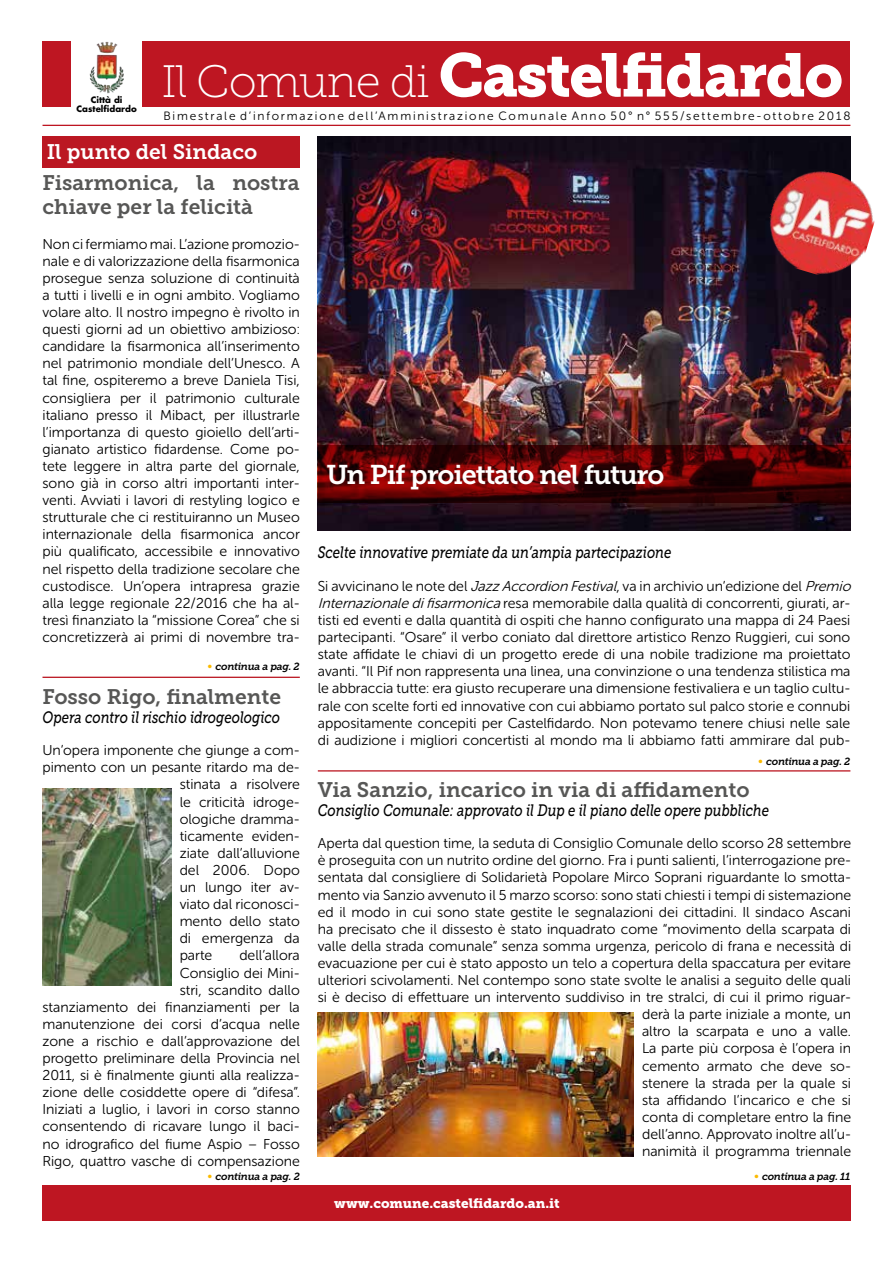
<style>
.page{position:relative;width:893px;height:1263px;background:#fff}
.page>*{position:absolute;margin:0;border:0;box-sizing:border-box;transform-origin:0 0}
.t1{font:60.9px "Museo Slab 900";letter-spacing:-.025em;color:#fff}
.t2{font:27px "Museo Slab 700";letter-spacing:-.04em;color:#fff}
.t3{font:21px/24.8px "Museo Slab 700";color:#575756}
.t4{font:21px "Museo Slab 700";color:#fff}
.t5{font:italic 16.5px "Museo Slab 500";color:#000;scale:.8 1}
.t6{font:14.25px/17.1px "Museo Sans Rounded 300";color:#000;text-align:right}
.t7{font:13.5px "Museo Slab 900";color:#fff}
.t8{font:12px "Museo Sans Rounded 300";letter-spacing:.15em;color:#000}
.t9{font:italic 10.35px "Museo Slab 700";letter-spacing:-.03em;color:#000}
.t10{font:700 8.55px/9.4px "Futura";color:#000;text-align:center}
.s1{font-family:"Museo Slab 100";font-size:45.3px}
.s2{font-family:"Museo Sans Rounded 300";font-style:normal;font-size:12.3px;color:#fbba00}
.s3{font-style:italic}
</style>
<div class="page">
<img style="left:318px;top:136px;width:532px;height:395px">
<div style="left:43px;top:41px;width:807px;height:66px;background:#be1622"></div>
<div style="left:43px;top:1185px;width:808px;height:35px;background:#be1622"></div>
<hr style="left:43px;top:125px;width:807px;height:1px;background:#be1622">
<svg style="left:318px;top:445px;width:532px;height:57px;background:#4f0304"></svg>
<div style="left:43px;top:136px;width:257px;height:31px;background:#bb1722"></div>
<div style="left:72px;top:28px;width:70px;height:88px;background:#fff"></div>
<img style="left:89px;top:41px;width:35px;height:53px">
<hr style="left:318px;top:770px;width:532px;height:1px;background:#bb1722">
<hr style="left:42px;top:677px;width:258px;height:1px;background:#bb1722">
<img style="left:42px;top:789px;width:129px;height:197px">
<img style="left:318px;top:1012px;width:316px;height:144px">
<img style="left:758px;top:159px;width:117px;height:127px">
<p class="t10" style="left:77px;top:95px;width:62px">Città di<br>Castelfidardo</p>
<h1 class="t1" style="left:161px;top:40px;width:683px"><span class="s1">Il Comune di</span> Castelfidardo</h1>
<p class="t8" style="left:163px;top:109px;width:688px">Bimestrale d’informazione dell’Amministrazione Comunale Anno 50° n° 555/settembre-ottobre 2018</p>
<h3 class="t4" style="left:47px;top:140px;width:212px">Il punto del Sindaco</h3>
<h3 class="t3" style="left:42px;top:170px;width:259px">Fisarmonica, la nostra chiave per la felicità</h3>
<p class="t6" style="left:42px;top:235px;width:259px;text-align:justify">Non ci fermiamo mai. L’azione promozio&shy;nale e di valorizzazione della fisarmonica prosegue senza soluzione di continuità a tutti i livelli e in ogni ambito. Vogliamo volare alto. Il nostro impegno è rivolto in questi giorni ad un obiettivo ambizioso: candidare la fisarmonica all’inserimento nel patrimonio mondiale dell’Unesco. A tal fine, ospiteremo a breve Daniela Tisi, consigliera per il patrimonio culturale italiano presso il Mibact, per illustrarle l’importanza di questo gioiello dell’arti&shy;gianato artistico fidardense. Come po&shy;tete leggere in altra parte del giornale, sono già in corso altri importanti inter&shy;venti. Avviati i lavori di restyling logico e strutturale che ci restituiranno un Museo internazionale della fisarmonica ancor più qualificato, accessibile e innovativo nel rispetto della tradizione secolare che custodisce. Un’opera intrapresa grazie alla legge regionale 22/2016 che ha al&shy;tresì finanziato la “missione Corea” che si concretizzerà ai primi di novembre tra-</p>
<p class="t9" style="left:208px;top:660px;width:94px"><span class="s2">•</span> continua a pag. 2</p>
<h3 class="t3" style="left:42px;top:684px;width:240px">Fosso Rigo, finalmente</h3>
<p class="t5" style="left:42px;top:708px;width:299px">Opera contro il rischio idrogeologico</p>
<p class="t6" style="left:42px;top:742px;width:259px">Un’opera imponente che giunge a com-</p>
<p class="t6" style="left:42px;top:759px;width:259px">pimento con un pesante ritardo ma de-</p>
<p class="t6" style="left:180px;top:776px;width:122px">stinata a risolvere</p>
<p class="t6" style="left:180px;top:793px;width:122px">le criticità idroge-</p>
<p class="t6" style="left:180px;top:810px;width:122px">ologiche dramma-</p>
<p class="t6" style="left:180px;top:827px;width:122px">ticamente eviden-</p>
<p class="t6" style="left:180px;top:844px;width:122px">ziate dall’alluvione</p>
<p class="t6" style="left:180px;top:862px;width:122px">del 2006. Dopo</p>
<p class="t6" style="left:180px;top:879px;width:122px">un lungo iter av-</p>
<p class="t6" style="left:180px;top:896px;width:122px">viato dal riconosci-</p>
<p class="t6" style="left:180px;top:913px;width:122px">mento dello stato</p>
<p class="t6" style="left:180px;top:930px;width:122px">di emergenza da</p>
<p class="t6" style="left:180px;top:947px;width:34px">parte</p>
<p class="t6" style="left:42px;top:947px;width:259px">dell’allora<br>Consiglio dei Mini-<br>stri, scandito dallo<br>stanziamento dei finanziamenti per la manutenzione dei corsi d’acqua nelle zone a rischio e dall’approvazione del progetto preliminare della Provincia nel 2011, si è finalmente giunti alla realizza&shy;zione delle cosiddette opere di “difesa”.<br>Iniziati a luglio, i lavori in corso stanno consentendo di ricavare lungo il baci&shy;no idrografico del fiume Aspio – Fosso Rigo, quattro vasche di compensazione</p>
<h2 class="t2" style="left:326px;top:459px;width:340px">Un Pif proiettato nel futuro</h2>
<p class="t5" style="left:318px;top:543px;width:443px">Scelte innovative premiate da un’ampia partecipazione</p>
<p class="t6" style="left:318px;top:577px;width:538px;text-align:left">Si avvicinano le note del <span class="s3">JazzAccordion Festival</span>, va in archivio un’edizione del <span class="s3">Premio Internazionaledifisarmonica</span>resa memorabile dalla qualità di concorrenti, giurati, ar&shy;tisti ed eventi e dalla quantità di ospiti che hanno configurato una mappa di 24 Paesi partecipanti. “Osare” il verbo coniato dal direttore artistico Renzo Ruggieri, cui sono state affidate le chiavi di un progetto erede di una nobile tradizione ma proiettato avanti. “Il Pif non rappresenta una linea, una convinzione o una tendenza stilistica ma le abbraccia tutte: era giusto recuperare una dimensione festivaliera e un taglio cultu&shy;rale con scelte forti ed innovative con cui abbiamo portato sul palco storie e connubi appositamente concepiti per Castelfidardo. Non potevamo tenere chiusi nelle sale di audizione i migliori concertisti al mondo ma li abbiamo fatti ammirare dal pub-</p>
<p class="t9" style="left:758px;top:755px;width:94px"><span class="s2">•</span> continua a pag. 2</p>
<h3 class="t3" style="left:318px;top:777px;width:433px">Via Sanzio, incarico in via di affidamento</h3>
<p class="t5" style="left:318px;top:801px;width:565px">Consiglio Comunale: approvato il Dup e il piano delle opere pubbliche</p>
<p class="t6" style="left:318px;top:835px;width:535px">Aperta dal question time, la seduta di Consiglio Comunale dello scorso 28 settembre è proseguita con un nutrito ordine del giorno. Fra i punti salienti, l’interrogazione pre&shy;sentata dal consigliere di Solidarietà Popolare Mirco Soprani riguardante lo smotta&shy;mento via Sanzio avvenuto il 5 marzo scorso: sono stati chiesti i tempi di sistemazione ed il modo in cui sono state gestite le segnalazioni dei cittadini. Il sindaco Ascani ha precisato che il dissesto è stato inquadrato come “movimento della scarpata di valle della strada comunale” senza somma urgenza, pericolo di frana e necessità di evacuazione per cui è stato apposto un telo a copertura della spaccatura per evitare ulteriori scivolamenti. Nel contempo sono state svolte le analisi a seguito delle quali si è deciso di effettuare un intervento suddiviso in tre stralci, di cui il primo riguar&shy;derà la parte iniziale a monte, un<br>altro la scarpata e uno a valle.<br>La parte più corposa è l’opera in<br>cemento armato che deve so-<br>stenere la strada per la quale si<br>sta affidando l’incarico e che si<br>conta di completare entro la fine<br>dell’anno. Approvato inoltre all’u-<br>nanimità il programma triennale</p>
<p class="t9" style="left:208px;top:1171px;width:94px"><span class="s2">•</span> continua a pag. 2</p>
<p class="t9" style="left:754px;top:1171px;width:98px"><span class="s2">•</span> continua a pag. 11</p>
<p class="t7" style="left:334px;top:1195px;width:227px">www.comune.castelfidardo.an.it</p>
</div>
